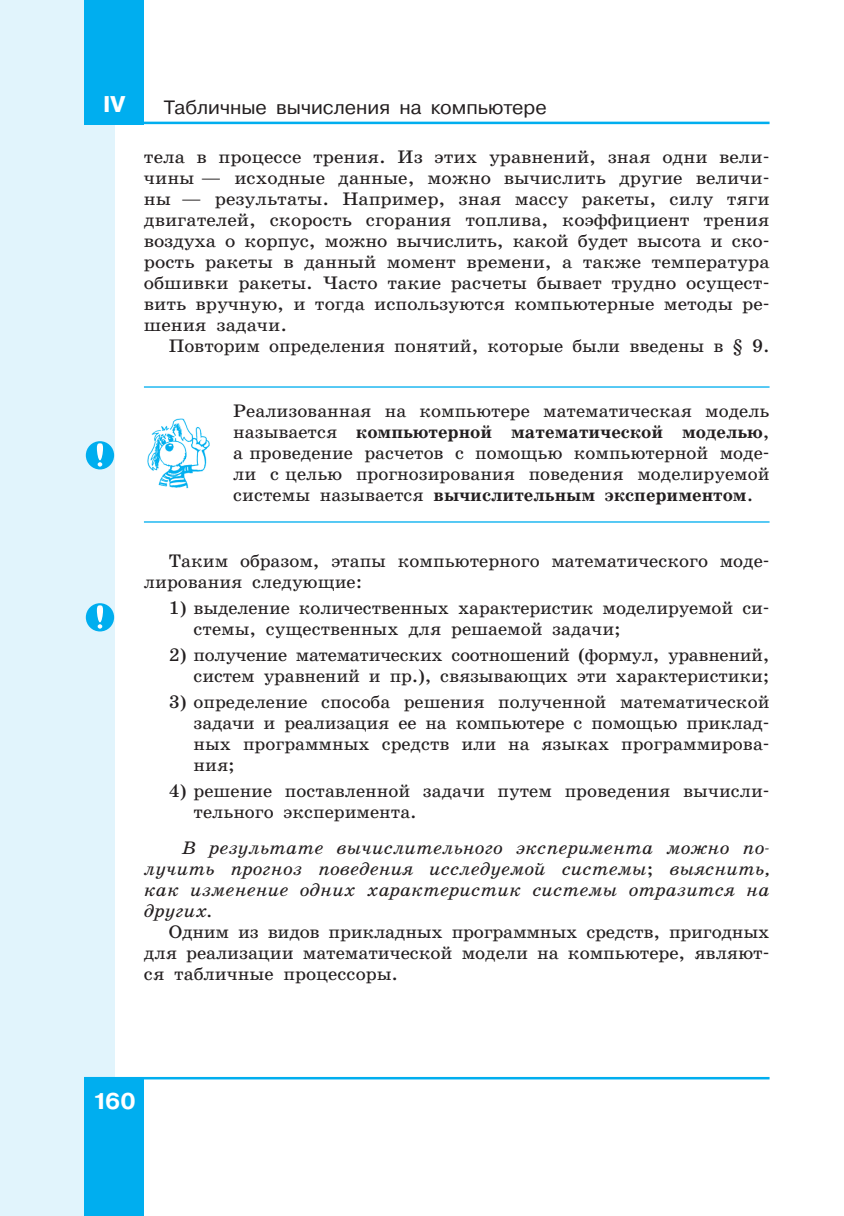
<style>
.page{position:relative;width:844px;height:1216px;background:#fff}
.page>*{position:absolute;margin:0;border:0;box-sizing:border-box;transform-origin:0 0}
.t1{font:700 22.75px "Pragmatica C San Pin";color:#fff}
.t2{font:19.25px "Pragmatica C San Pin";color:#231f20}
.t3{font:18.38px/21px "School Book C San Pin";color:#231f20}
.t4{font:italic 18.38px "School Book C San Pin";color:#231f20}
.s1{font-weight:700}
.s2{font-style:normal}
</style>
<div class="page">
<div style="left:0;top:0;width:114px;height:1215px;background:#e1f4fc"></div>
<div style="left:84px;top:1077px;width:60px;height:138px;background:#00aeef"></div>
<div style="left:84px;top:0;width:60px;height:124px;background:#00aeef"></div>
<hr style="left:84px;top:122px;width:685px;height:2px;background:#00aeef">
<hr style="left:84px;top:1077px;width:685px;height:2px;background:#00aeef">
<hr style="left:144px;top:386px;width:625px;height:2px;background:#00aeef">
<hr style="left:144px;top:521px;width:625px;height:1px;background:#00aeef">
<img style="left:148px;top:419px;width:61px;height:69px">
<div style="left:86px;top:441px;width:28px;height:28px;background:#00aeef;border-radius:50%"></div>
<svg style="left:97px;top:443px;width:6px;height:23px"></svg>
<div style="left:86px;top:603px;width:28px;height:28px;background:#00aeef;border-radius:50%"></div>
<svg style="left:97px;top:605px;width:6px;height:23px"></svg>
<p class="t1" style="left:103px;top:96px;width:24px">IV</p>
<p class="t2" style="left:164px;top:100px;width:384px">Табличные вычисления на компьютере</p>
<p class="t3" style="left:144px;top:148px;width:627px">тела в процессе трения. Из этих уравнений, зная одни вели-</p>
<p class="t3" style="left:144px;top:169px;width:627px">чины — исходные данные, можно вычислить другие величи-</p>
<p class="t3" style="left:144px;top:190px;width:627px">ны — результаты. Например, зная массу ракеты, силу тяги</p>
<p class="t3" style="left:144px;top:211px;width:627px">двигателей, скорость сгорания топлива, коэффициент трения</p>
<p class="t3" style="left:144px;top:232px;width:627px">воздуха о корпус, можно вычислить, какой будет высота и ско-</p>
<p class="t3" style="left:144px;top:253px;width:627px">рость ракеты в данный момент времени, а также температура</p>
<p class="t3" style="left:144px;top:274px;width:627px">обшивки ракеты. Часто такие расчеты бывает трудно осущест-</p>
<p class="t3" style="left:144px;top:295px;width:627px">вить вручную, и тогда используются компьютерные методы ре-</p>
<p class="t3" style="left:144px;top:316px;width:145px">шения задачи.</p>
<p class="t3" style="left:169px;top:336px;width:602px">Повторим определения понятий, которые были введены в § 9.</p>
<p class="t3" style="left:233px;top:402px;width:537px;text-align:justify">Реализованная на компьютере математическая модель называется <span class="s1">компьютерной математической моделью</span>, а проведение расчетов с помощью компьютерной моде&shy;ли с целью прогнозирования поведения моделируемой сис темы называется <span class="s1">вычислительным экспериментом</span>.</p>
<p class="t3" style="left:144px;top:552px;width:627px;text-indent:25px">Таким образом, этапы компьютерного математического моде&shy;лирования следующие:</p>
<p class="t3" style="left:193px;top:599px;width:577px;text-indent:-25px">1) выделение количественных характеристик моделируемой си&shy;стемы, существенных для решаемой задачи;</p>
<p class="t3" style="left:169px;top:646px;width:602px;text-align:right">2) получение математических соотношений (формул, уравнений, систем уравнений и пр.), связывающих эти характеристики;</p>
<p class="t3" style="left:193px;top:693px;width:577px;text-align:justify;text-indent:-25px">3) определение способа решения полученной математической задачи и реализация ее на компьютере с помощью приклад&shy;ных программных средств или на языках программирова&shy;ния;</p>
<p class="t3" style="left:193px;top:781px;width:577px;text-indent:-25px">4) решение поставленной задачи путем проведения вычисли&shy;тельного эксперимента.</p>
<p class="t4" style="left:182px;top:841px;width:589px">В результате вычислительного эксперимента можно по-</p>
<p class="t4" style="left:144px;top:862px;width:627px">лучить прогноз поведения исследуемой системы<span class="s2">;</span> выяснить,</p>
<p class="t4" style="left:144px;top:883px;width:627px">как изменение одних характеристик системы отразится на</p>
<p class="t4" style="left:144px;top:904px;width:69px">других.</p>
<p class="t3" style="left:169px;top:922px;width:602px">Одним из видов прикладных программных средств, пригодных</p>
<p class="t3" style="left:144px;top:943px;width:627px">для реализации математической модели на компьютере, являют-</p>
<p class="t3" style="left:144px;top:964px;width:256px">ся табличные процессоры.</p>
<p class="t1" style="left:92px;top:1093px;width:45px">160</p>
</div>
